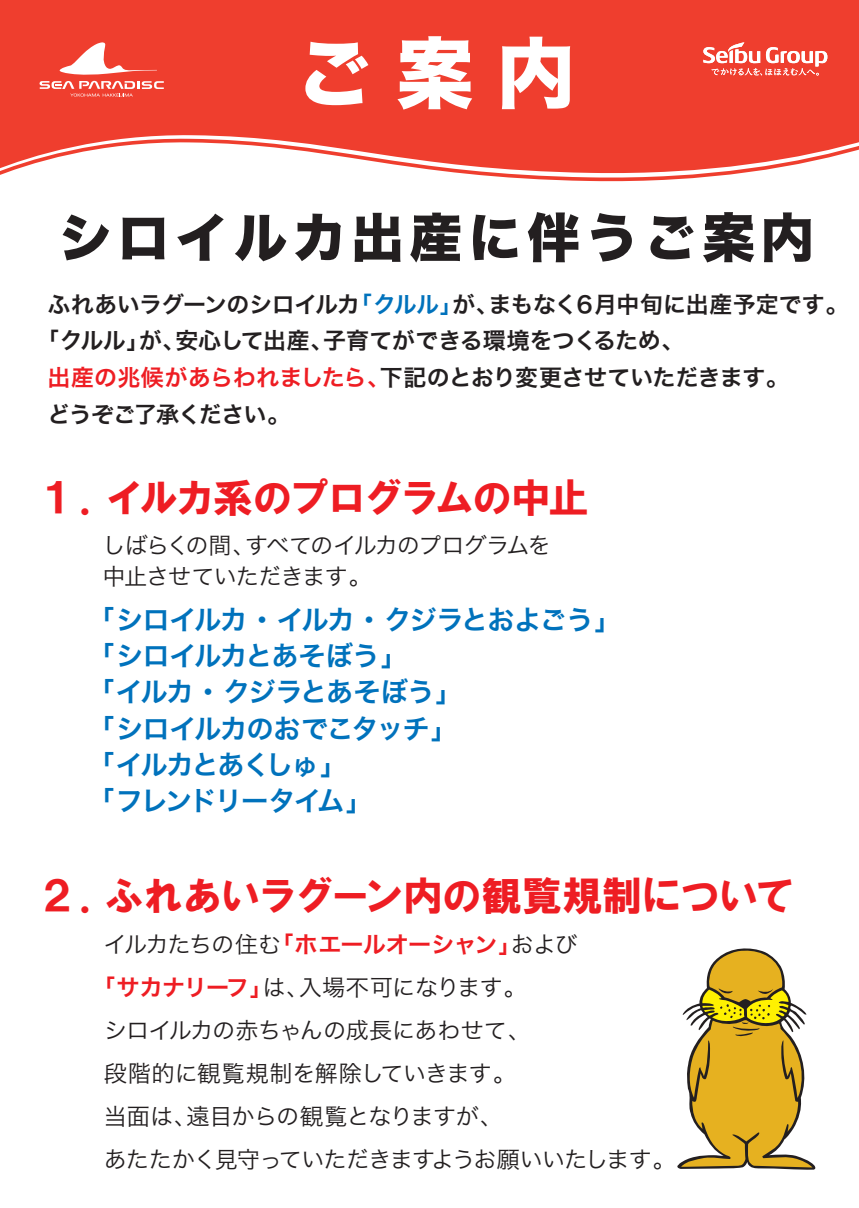
<style>
.page{position:relative;width:859px;height:1208px;background:#fff}
.page>*{position:absolute;margin:0;border:0;box-sizing:border-box;transform-origin:0 0}
.t1{font:77px "Hira Kaku Std W8";color:#fff}
.t2{font:52.8px "Hira Kaku Std W8";letter-spacing:.1em;color:#231f20}
.t3{font:40.2px "HG Soei Kakugothic UB";letter-spacing:-.045em;color:#ee1d23}
.t4{font:40.2px "HG Soei Kakugothic UB";letter-spacing:-.085em;color:#ee1d23}
.t5{font:27.2px/36.2px "Hira Kaku Pro N W6";letter-spacing:-.06em;color:#0072bc}
.t6{font:23px/31.6px "Hira Kaku Pro N W3";letter-spacing:-.035em;color:#231f20}
.t7{font:23px "Hira Kaku Pro N W3";letter-spacing:-.01em;color:#231f20}
.t8{font:22.8px "Hira Kaku Pro N W6";letter-spacing:-.02em;color:#231f20}
.t9{font:22.8px "Hira Kaku Pro N W6";letter-spacing:-.04em;color:#231f20}
.s1{color:#0072bc}
.s2{color:#ee1d23}
.s3{font-family:"Hira Kaku Pro N W6";color:#ee1d23}
</style>
<div class="page">
<svg style="left:677px;top:948px;width:139px;height:222px"></svg>
<div style="left:0;top:0;width:859px;height:136px;background:#ef3e2e"></div>
<svg style="left:0;top:136px;width:859px;height:46px"></svg>
<svg style="left:703px;top:42px;width:124px;height:34px"></svg>
<svg style="left:39px;top:81px;width:125px;height:16px;background:#f37165"></svg>
<svg style="left:60px;top:42px;width:97px;height:33px"></svg>
<h1 class="t1" style="left:295px;top:31px;width:281px">ご案内</h1>
<h2 class="t2" style="left:58px;top:208px;width:757px">シロイルカ出産に伴うご案内</h2>
<p class="t8" style="left:48px;top:283px;width:803px">ふれあいラグーンのシロイルカ<span class="s1">「クルル」</span>が、まもなく６月中旬に出産予定です。</p>
<p class="t8" style="left:36px;top:320px;width:650px">「クルル」が、安心して出産、子育てができる環境をつくるため、</p>
<p class="t8" style="left:48px;top:357px;width:743px"><span class="s2">出産の兆候があらわれましたら、</span>下記のとおり変更させていただきます。</p>
<p class="t9" style="left:48px;top:394px;width:244px">どうぞご了承ください。</p>
<h3 class="t4" style="left:37px;top:477px;width:553px">１．イルカ系のプログラムの中止</h3>
<p class="t6" style="left:102px;top:528px;width:450px">しばらくの間、すべてのイルカのプログラムを中止させていただきます。</p>
<p class="t5" style="left:87px;top:600px;width:536px">「シロイルカ・イルカ・クジラとおよごう」「シロイルカとあそぼう」<br>「イルカ・クジラとあそぼう」<br>「シロイルカのおでこタッチ」<br>「イルカとあくしゅ」<br>「フレンドリータイム」</p>
<h3 class="t3" style="left:37px;top:875px;width:760px">２．ふれあいラグーン内の観覧規制について</h3>
<p class="t6" style="left:104px;top:927px;width:475px">イルカたちの住む<span class="s3">「ホエールオーシャン」</span>および</p>
<p class="t6" style="left:92px;top:970px;width:436px"><span class="s3">「サカナリーフ」</span>は、入場不可になります。</p>
<p class="t6" style="left:104px;top:1013px;width:429px">シロイルカの赤ちゃんの成長にあわせて、</p>
<p class="t7" style="left:104px;top:1053px;width:414px">段階的に観覧規制を解除していきます。</p>
<p class="t6" style="left:104px;top:1098px;width:401px">当面は、遠目からの観覧となりますが、</p>
<p class="t6" style="left:104px;top:1141px;width:574px">あたたかく見守っていただきますようお願いいたします。</p>
</div>
